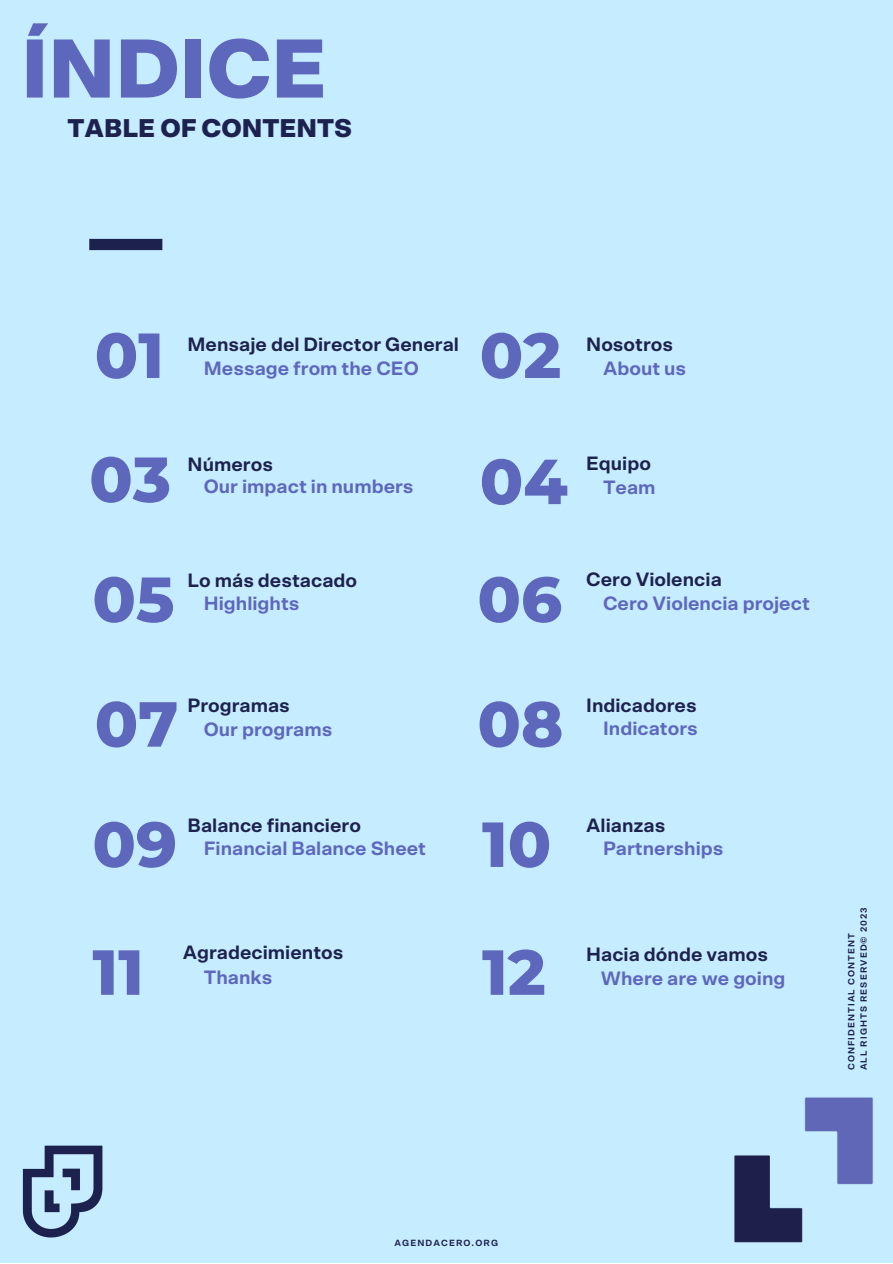
<style>
.page{position:relative;width:893px;height:1264px;background:#fff}
.page>*{position:absolute;margin:0;border:0;box-sizing:border-box;transform-origin:0 0}
.t1{font:900 83.7px "Scto Grotesk A";color:#5d67bc}
.t2{font:800 63.45px "Montserrat";color:#5d67bc}
.t3{font:900 25.8px "Scto Grotesk A";color:#1d214e}
.t4{font:700 19.35px "Scto Grotesk A";color:#5d67bc}
.t5{font:700 19.35px "Scto Grotesk A";color:#1d214e}
.t6{font:700 9px "Scto Grotesk A";letter-spacing:.12em;color:#1d214e}
</style>
<div class="page">
<div style="left:0;top:0;width:892px;height:1262px;background:#c6ecff"></div>
<div style="left:89px;top:239px;width:73px;height:11px;background:#1d214e"></div>
<img style="left:734px;top:1097px;width:139px;height:146px">
<img style="left:22px;top:1145px;width:81px;height:93px">
<p class="t1" style="left:21px;top:31px;width:307px">ÍNDICE</p>
<p class="t3" style="left:67px;top:116px;width:286px">TABLE OF CONTENTS</p>
<p class="t2" style="left:95px;top:316px;width:71px">01</p>
<p class="t5" style="left:187px;top:336px;width:273px">Mensaje del Director General</p>
<p class="t4" style="left:204px;top:360px;width:216px">Message from the CEO</p>
<p class="t2" style="left:479px;top:316px;width:83px">02</p>
<p class="t5" style="left:586px;top:336px;width:88px">Nosotros</p>
<p class="t4" style="left:603px;top:359px;width:85px">About us</p>
<p class="t2" style="left:89px;top:440px;width:83px">03</p>
<p class="t5" style="left:187px;top:455px;width:87px">Números</p>
<p class="t4" style="left:204px;top:477px;width:211px">Our impact in numbers</p>
<p class="t2" style="left:92px;top:560px;width:84px">05</p>
<p class="t5" style="left:187px;top:571px;width:171px">Lo más destacado</p>
<p class="t4" style="left:204px;top:594px;width:97px">Highlights</p>
<p class="t2" style="left:95px;top:685px;width:85px">07</p>
<p class="t5" style="left:187px;top:696px;width:104px">Programas</p>
<p class="t4" style="left:204px;top:720px;width:130px">Our programs</p>
<p class="t2" style="left:479px;top:442px;width:89px">04</p>
<p class="t5" style="left:586px;top:454px;width:66px">Equipo</p>
<p class="t4" style="left:603px;top:478px;width:54px">Team</p>
<p class="t2" style="left:477px;top:560px;width:86px">06</p>
<p class="t5" style="left:586px;top:570px;width:137px">Cero Violencia</p>
<p class="t4" style="left:603px;top:594px;width:208px">Cero Violencia project</p>
<p class="t2" style="left:477px;top:685px;width:87px">08</p>
<p class="t5" style="left:586px;top:696px;width:112px">Indicadores</p>
<p class="t4" style="left:603px;top:719px;width:96px">Indicators</p>
<p class="t5" style="left:187px;top:816px;width:175px">Balance financiero</p>
<p class="t2" style="left:92px;top:805px;width:86px">09</p>
<p class="t5" style="left:586px;top:817px;width:81px">Alianzas</p>
<p class="t2" style="left:482px;top:805px;width:71px">10</p>
<p class="t4" style="left:204px;top:839px;width:224px">Financial Balance Sheet</p>
<p class="t4" style="left:603px;top:839px;width:122px">Partnerships</p>
<p class="t5" style="left:183px;top:943px;width:162px">Agradecimientos</p>
<p class="t2" style="left:92px;top:933px;width:53px">11</p>
<p class="t5" style="left:586px;top:945px;width:183px">Hacia dónde vamos</p>
<p class="t2" style="left:482px;top:933px;width:65px">12</p>
<p class="t4" style="left:204px;top:968px;width:70px">Thanks</p>
<p class="t4" style="left:600px;top:969px;width:186px">Where are we going</p>
<p class="t6" style="left:859px;top:1070px;width:165px;rotate:-90deg">ALL RIGHTS RESERVED© 2023</p>
<p class="t6" style="left:847px;top:1070px;width:139px;rotate:-90deg">CONFIDENTIAL CONTENT</p>
<p class="t6" style="left:394px;top:1239px;width:105px">AGENDACERO.ORG</p>
</div>
